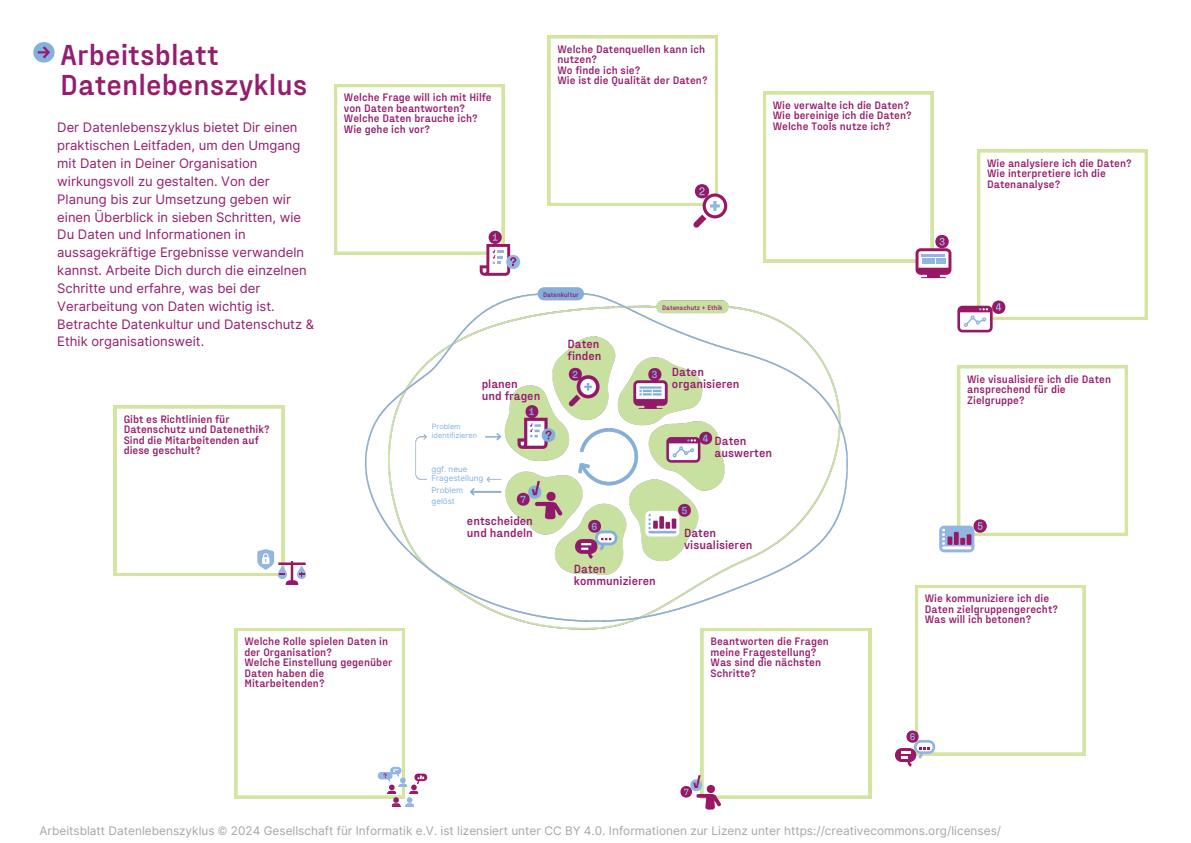
<style>
.page{position:relative;width:1191px;height:843px;background:#fff}
.page>*{position:absolute;margin:0;border:0;box-sizing:border-box;transform-origin:0 0}
.t1{font:700 29.4px/29.4px "PP Fraktion Sans";color:#941d6d}
.t2{font:13.1px/17.8px "Inter";color:#941b6b}
.t3{font:700 12px/12px "PP Fraktion Sans";color:#941b6b}
.t4{font:11.9px "Inter";color:#a6a6a6}
.t5{font:700 11px/10.5px "PP Fraktion Sans";color:#961c6b}
.t6{font:700 10.4px "PP Fraktion Sans";color:#83b0de}
.t7{font:8px/9px "Inter";color:#83b0de}
.t8{font:7.4px/9px "Inter";color:#83b0de}
.t9{font:700 6.7px "PP Fraktion Sans";color:#941d6d}
</style>
<div class="page">
<div style="left:33px;top:42px;width:22px;height:20px;background:#83b0de;border-radius:10px"></div>
<svg style="left:38px;top:46px;width:12px;height:12px"></svg>
<img style="left:364px;top:287px;width:484px;height:343px">
<svg style="left:547px;top:36px;width:180px;height:191px"></svg>
<svg style="left:763px;top:92px;width:188px;height:186px"></svg>
<svg style="left:957px;top:150px;width:190px;height:182px"></svg>
<svg style="left:939px;top:525px;width:35px;height:27px"></svg>
<svg style="left:957px;top:365px;width:170px;height:179px"></svg>
<div style="left:966px;top:534px;width:5px;height:10px;background:#991866"></div>
<div style="left:953px;top:531px;width:5px;height:13px;background:#991866"></div>
<div style="left:947px;top:536px;width:5px;height:8px;background:#991866"></div>
<hr style="left:942px;top:546px;width:29px;height:3px;background:#fff">
<svg style="left:942px;top:528px;width:2px;height:16px"></svg>
<svg style="left:895px;top:585px;width:190px;height:181px"></svg>
<svg style="left:680px;top:785px;width:12px;height:12px"></svg>
<svg style="left:684px;top:628px;width:186px;height:181px"></svg>
<div style="left:506px;top:255px;width:14px;height:14px;background:#92b6e1;border-radius:50%"></div>
<svg style="left:334px;top:84px;width:182px;height:192px"></svg>
<svg style="left:414px;top:773px;width:13px;height:7px"></svg>
<svg style="left:235px;top:628px;width:189px;height:178px"></svg>
<hr style="left:278px;top:562px;width:27px;height:3px;background:#991764">
<div style="left:297px;top:566px;width:9px;height:12px;border:1px solid #92b6e1;border-radius:4px"></div>
<svg style="left:114px;top:405px;width:190px;height:179px"></svg>
<h5 class="t1" style="left:60px;top:38px;width:249px">Arbeitsblatt<br>Datenlebenszyklus</h5>
<h5 class="t2" style="left:57px;top:119px;width:258px">Der Datenlebenszyklus bietet Dir einen praktischen Leitfaden, um den Umgang mit Daten in Deiner Organisation wirkungsvoll zu gestalten. Von der Planung bis zur Umsetzung geben wir einen Überblick in sieben Schritten, wie Du Daten und Informationen in aussagekräftige Ergebnisse verwandeln kannst. Arbeite Dich durch die einzelnen Schritte und erfahre, was bei der Verarbeitung von Daten wichtig ist.<br>Betrachte Datenkultur und Datenschutz &amp; Ethik organisationsweit.</h5>
<p class="t5" style="left:124px;top:413px;width:147px">Gibt es Richtlinien für<br>Datenschutz und Datenethik?<br>Sind die Mitarbeitenden auf diese geschult?</p>
<h2 class="t5" style="left:344px;top:91px;width:149px">Welche Frage will ich mit Hilfe von Daten beantworten?<br>Welche Daten brauche ich?<br>Wie gehe ich vor?</h2>
<p class="t5" style="left:557px;top:43px;width:152px">Welche Datenquellen kann ich nutzen?<br>Wo finde ich sie?<br>Wie ist die Qualität der Daten?</p>
<h3 class="t5" style="left:772px;top:99px;width:140px">Wie verwalte ich die Daten?<br>Wie bereinige ich die Daten?<br>Welche Tools nutze ich?</h3>
<h4 class="t9" style="left:543px;top:290px;width:37px">Datenkultur</h4>
<p class="t3" style="left:481px;top:377px;width:60px">planen und fragen</p>
<h4 class="t6" style="left:529px;top:404px;width:8px">1</h4>
<p class="t3" style="left:567px;top:336px;width:35px">Daten finden</p>
<h1 class="t6" style="left:572px;top:367px;width:8px">2</h1>
<p class="t9" style="left:662px;top:303px;width:62px">Datenschutz + Ethik</p>
<p class="t6" style="left:651px;top:368px;width:8px">3</p>
<p class="t3" style="left:672px;top:365px;width:69px">Daten organisieren</p>
<p class="t8" style="left:432px;top:422px;width:47px">Problem identifizieren</p>
<h4 class="t7" style="left:431px;top:464px;width:53px">ggf. neue<br>Fragestellung</h4>
<h4 class="t7" style="left:431px;top:485px;width:33px;line-height:10.5px">Problem gelöst</h4>
<p class="t6" style="left:520px;top:493px;width:8px">7</p>
<p class="t3" style="left:467px;top:514px;width:68px">entscheiden und handeln</p>
<p class="t6" style="left:591px;top:519px;width:8px">6</p>
<p class="t3" style="left:574px;top:562px;width:83px">Daten kommunizieren</p>
<p class="t6" style="left:702px;top:431px;width:8px">4</p>
<p class="t3" style="left:714px;top:434px;width:59px">Daten auswerten</p>
<p class="t6" style="left:681px;top:503px;width:8px">5</p>
<p class="t3" style="left:684px;top:526px;width:70px">Daten visualisieren</p>
<h2 class="t5" style="left:244px;top:635px;width:149px">Welche Rolle spielen Daten in der Organisation?<br>Welche Einstellung gegenüber<br>Daten haben die<br>Mitarbeitenden?</h2>
<p class="t5" style="left:710px;top:635px;width:120px">Beantworten die Fragen meine Fragestellung?<br>Was sind die nächsten<br>Schritte?</p>
<h4 class="t5" style="left:987px;top:157px;width:146px">Wie analysiere ich die Daten?<br>Wie interpretiere ich die<br>Datenanalyse?</h4>
<p class="t5" style="left:967px;top:372px;width:145px">Wie visualisiere ich die Daten ansprechend für die<br>Zielgruppe?</p>
<p class="t5" style="left:924px;top:592px;width:135px">Wie kommuniziere ich die<br>Daten zielgruppengerecht?<br>Was will ich betonen?</p>
<h4 class="t4" style="left:39px;top:823px;width:962px">Arbeitsblatt Datenlebenszyklus © 2024 Gesellschaft für Informatik e.V. ist lizensiert unter CC BY 4.0. Informationen zur Lizenz unter https://creativecommons.org/licenses/</h4>
</div>
